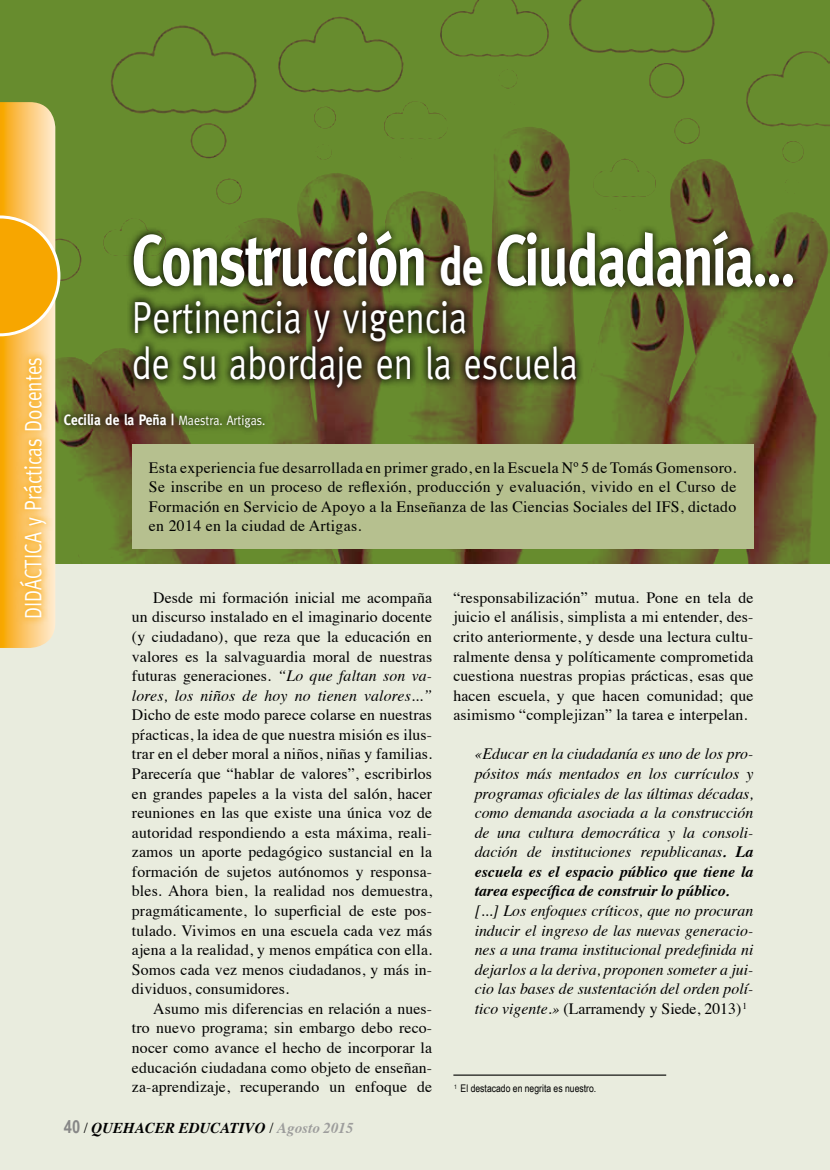
<style>
.page{position:relative;width:830px;height:1170px;background:#fff}
.page>*{position:absolute;margin:0;border:0;box-sizing:border-box;transform-origin:0 0}
.t1{font:700 72px "Meta";letter-spacing:-.025em;color:#fff;scale:.8 1}
.t2{font:45px/45px "Meta";color:#fff;scale:.8 1}
.t3{font:24px "Meta";color:#fff;scale:.8 1}
.t4{font:15.75px/19.5px "Times";letter-spacing:.01em;color:#000;text-align:justify}
.t5{font:italic 15.75px/19.5px "Times";color:#000;text-align:justify}
.t6{font:700 15px "Meta";color:#fff;scale:.9 1}
.t7{font:italic 700 15px "Times";color:#000}
.t8{font:10.5px "Arial Narrow";color:#000}
.s1{font-size:54px}
.s2{font-weight:400;font-size:13.5px}
.s3{font-style:italic}
.s4{font-family:"Arial Narrow";font-style:normal;font-size:18px;color:#878787}
.s5{font-weight:400;font-style:normal}
.s6{color:#9d9d9c}
.s7{font-weight:700}
.s8{font-style:normal}
</style>
<div class="page">
<div style="left:0;top:0;width:829px;height:1169px;background:#e9ecde"></div>
<img style="left:0;top:0;width:829px;height:563px">
<svg style="left:0;top:102px;width:60px;height:546px"></svg>
<svg style="left:12px;top:350px;width:41px;height:275px"></svg>
<svg style="left:125px;top:295px;width:459px;height:101px"></svg>
<hr style="left:453px;top:1074px;width:213px;height:1px;background:#000">
<div style="left:132px;top:444px;width:621px;height:104px;background:#b6c08f"></div>
<svg style="left:57px;top:406px;width:214px;height:29px"></svg>
<svg style="left:125px;top:223px;width:675px;height:72px"></svg>
<h3 class="t3" style="left:19px;top:619px;width:329px;rotate:-90deg">DIDÁCTICA y Prácticas Docentes</h3>
<h1 class="t1" style="left:132px;top:219px;width:830px">Construcción <span class="s1">de</span> Ciudadanía...</h1>
<h2 class="t2" style="left:132px;top:295px;width:558px">Pertinencia y vigencia<br>de su abordaje en la escuela</h2>
<p class="t6" style="left:64px;top:411px;width:225px">Cecilia de la Peña | <span class="s2">Maestra. Artigas.</span></p>
<p class="t4" style="left:149px;top:456px;width:588px">Esta experiencia fue desarrollada en primer grado, en la Escuela Nº 5 de Tomás Gomensoro.<br>Se inscribe en un proceso de reflexión, producción y evaluación, vivido en el Curso de Formación en Servicio de Apoyo a la Enseñanza de las Ciencias Sociales del IFS, dictado en 2014 en la ciudad de Artigas.</p>
<p class="t4" style="left:132px;top:586px;width:301px;text-indent:21px">Desde mi formación inicial me acompaña un discurso instalado en el imaginario docente (y ciudadano), que reza que la educación en valores es la salvaguardia moral de nuestras futuras generaciones. <span class="s3">“Lo que faltan son va&shy;lores, los niños de hoy no tienen valores...”</span></p>
<p class="t4" style="left:132px;top:703px;width:301px">Dicho de este modo parece colarse en nuestras pŕacticas, la idea de que nuestra misión es ilus&shy;trar en el deber moral a niños, niñas y familias.<br>Parecería que “hablar de valores”, escribirlos en grandes papeles a la vista del salón, hacer reuniones en las que existe una única voz de autoridad respondiendo a esta máxima, reali&shy;zamos un aporte pedagógico sustancial en la formación de sujetos autónomos y responsa&shy;bles. Ahora bien, la realidad nos demuestra, pragmáticamente, lo superficial de este pos&shy;tulado. Vivimos en una escuela cada vez más ajena a la realidad, y menos empática con ella.<br>Somos cada vez menos ciudadanos, y más in&shy;dividuos, consumidores.</p>
<p class="t4" style="left:132px;top:997px;width:301px;text-indent:21px">Asumo mis diferencias en relación a nues&shy;tro nuevo programa; sin embargo debo reco&shy;nocer como avance el hecho de incorporar la educación ciudadana como objeto de enseñan&shy;za-aprendizaje, recuperando un enfoque de</p>
<p class="t7" style="left:64px;top:1113px;width:291px"><span class="s4">40</span> <span class="s5">/</span> QUEHACER EDUCATIVO <span class="s5">/</span> <span class="s6">Agosto 2015</span></p>
<p class="t4" style="left:453px;top:586px;width:301px">“responsabilización” mutua. Pone en tela de juicio el análisis, simplista a mi entender, des&shy;crito anteriormente, y desde una lectura cultu&shy;ralmente densa y políticamente comprometida cuestiona nuestras propias prácticas, esas que hacen escuela, y que hacen comunidad; que asimismo “complejizan” la tarea e interpelan.</p>
<p class="t5" style="left:474px;top:743px;width:280px">«Educar en la ciudadanía es uno de los pro&shy;pósitos más mentados en los currículos y programas oficiales de las últimas décadas, como demanda asociada a la construcción de una cultura democrática y la consoli&shy;dación de instituciones republicanas<span class="s7">. La escuela es el espacio público que tiene la tarea específica de construir lo público.</span></p>
<p class="t5" style="left:474px;top:900px;width:280px">[...] Los enfoques críticos, que no procuran inducir el ingreso de las nuevas generacio&shy;nes a una trama institucional predefinida ni dejarlos a la deriva, proponen someter a jui&shy;cio las bases de sustentación del orden polí&shy;tico vigente.» <span class="s8">(Larramendy y Siede, 2013)</span><sup>1</sup></p>
<p class="t8" style="left:454px;top:1080px;width:143px"><sup>1</sup> El destacado en negrita es nuestro.</p>
</div>
